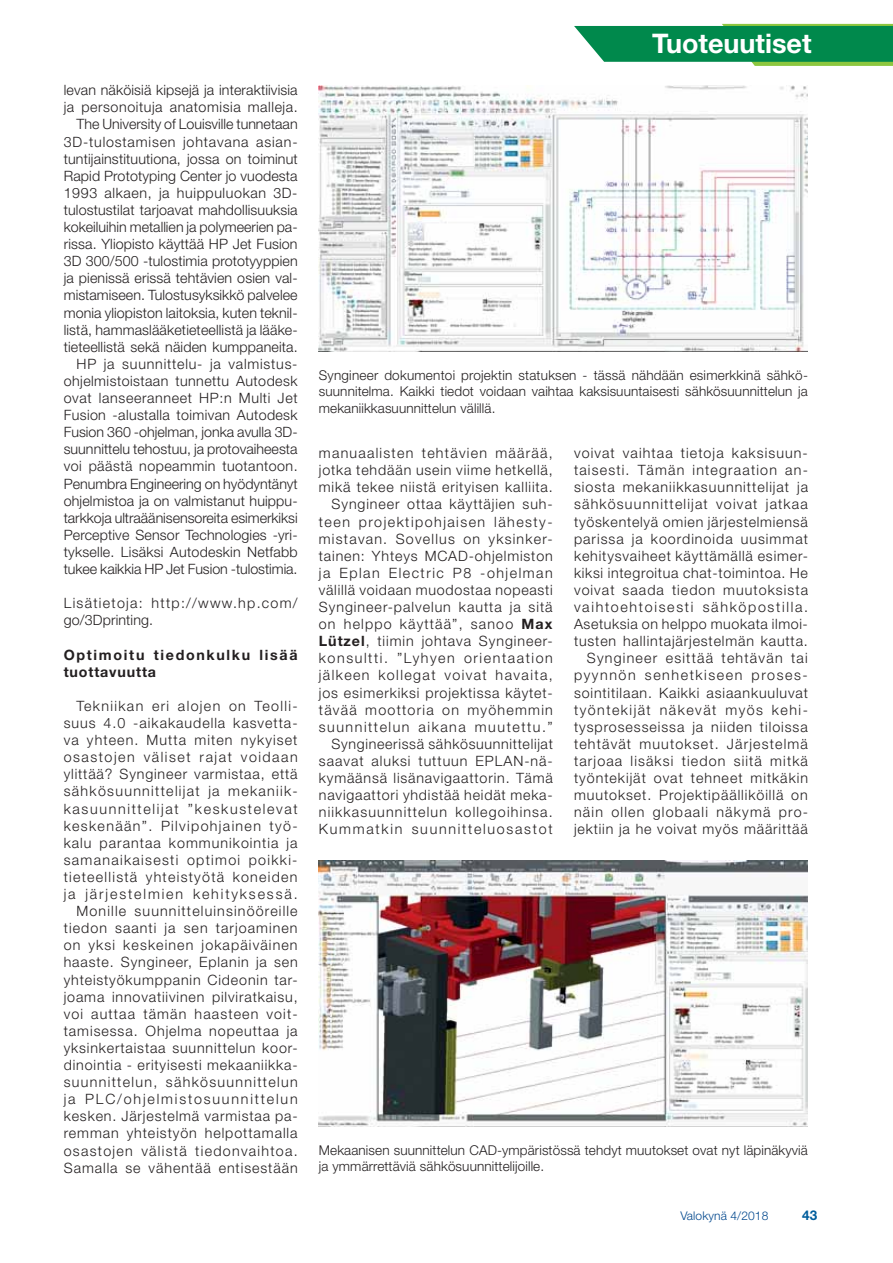
<style>
.page{position:relative;width:893px;height:1263px;background:#fff}
.page>*{position:absolute;margin:0;border:0;box-sizing:border-box;transform-origin:0 0}
.t1{font:700 27px "Helvetica Neue LT Std";color:#fff}
.t2{font:300 14.25px/17.1px "Helvetica Neue LT Std";letter-spacing:.06em;color:#231f20;text-align:right}
.t3{font:300 14.25px/17.1px "Helvetica Neue LT Std";letter-spacing:.01em;color:#231f20;text-align:right}
.t4{font:300 14.25px/17.1px "Helvetica Neue LT Std";letter-spacing:.09em;color:#231f20}
.t5{font:700 14.25px/17.1px "Helvetica Neue LT Std";letter-spacing:.12em;color:#231f20}
.t6{font:300 13.5px/16.2px "Helvetica Neue LT Std";letter-spacing:.01em;color:#231f20;text-align:justify}
.t7{font:700 13.5px "Helvetica Neue LT Std";color:#005e9d}
.t8{font:300 12px "Helvetica Neue LT Std";letter-spacing:.01em;color:#00478d}
.s1{font-weight:700}
</style>
<div class="page">
<svg style="left:574px;top:24px;width:319px;height:42px;background:#279b60"></svg>
<img style="left:319px;top:85px;width:489px;height:266px">
<img style="left:319px;top:860px;width:489px;height:266px">
<p class="t3" style="left:64px;top:83px;width:236px">levan näköisiä kipsejä ja interaktiivisia ja personoituja anatomisia malleja.<br>The University of Louisville tunnetaan 3D-tulostamisen johtavana asian&shy;tuntijainstituutiona, jossa on toiminut Rapid Prototyping Center jo vuodesta 1993 alkaen, ja huippuluokan 3D&shy;tulostustilat tarjoavat mahdollisuuksia kokeiluihin metallien ja polymeerien pa&shy;rissa. Yliopisto käyttää HP Jet Fusion 3D 300/500 -tulostimia prototyyppien ja pienissä erissä tehtävien osien val&shy;mistamiseen. Tulostusyksikkö palvelee monia yliopiston laitoksia, kuten teknil&shy;listä, hammaslääketieteellistä ja lääke&shy;tieteellistä sekä näiden kumppaneita.<br>HP ja suunnittelu- ja valmistus&shy;ohjelmistoistaan tunnettu Autodesk ovat lanseeranneet HP:n Multi Jet Fusion -alustalla toimivan Autodesk Fusion 360 -ohjelman, jonka avulla 3D&shy;suunnittelu tehostuu, ja protovaiheesta voi päästä nopeammin tuotantoon.<br>Penumbra Engineering on hyödyntänyt ohjelmistoa ja on valmistanut huippu&shy;tarkkoja ultraäänisensoreita esimerkiksi Perceptive Sensor Technologies -yri&shy;tykselle. Lisäksi Autodeskin Netfabb tukee kaikkia HP Jet Fusion -tulostimia.</p>
<p class="t4" style="left:64px;top:596px;width:235px">Lisätietoja: http://www.hp.com/ go/3Dprinting.</p>
<p class="t5" style="left:64px;top:648px;width:235px">Optimoitu tiedonkulku lisää tuottavuutta</p>
<p class="t2" style="left:64px;top:699px;width:236px">Tekniikan eri alojen on Teolli&shy;suus 4.0 -aikakaudella kasvetta&shy;va yhteen. Mutta miten nykyiset osastojen väliset rajat voidaan ylittää? Syngineer varmistaa, että sähkösuunnittelijat ja mekaniik&shy;kasuunnittelijat ”keskustelevat keskenään”. Pilvipohjainen työ&shy;kalu parantaa kommunikointia ja samanaikaisesti optimoi poikki&shy;tieteellistä yhteistyötä koneiden ja järjestelmien kehityksessä.<br>Monille suunnitteluinsinööreille tiedon saanti ja sen tarjoaminen on yksi keskeinen jokapäiväinen haaste. Syngineer, Eplanin ja sen yhteistyökumppanin Cideonin tar&shy;joama innovatiivinen pilviratkaisu, voi auttaa tämän haasteen voit&shy;tamisessa. Ohjelma nopeuttaa ja yksinkertaistaa suunnittelun koor&shy;dinointia - erityisesti mekaaniikka&shy;suunnittelun, sähkösuunnittelun ja PLC/ohjelmistosuunnittelun kesken. Järjestelmä varmistaa pa&shy;remman yhteistyön helpottamalla osastojen välistä tiedonvaihtoa.<br>Samalla se vähentää entisestään</p>
<h1 class="t1" style="left:756px;top:32px;width:95px">Uutiset</h1>
<h1 class="t1" style="left:652px;top:34px;width:161px">Tuoteuutiset</h1>
<p class="t6" style="left:319px;top:369px;width:491px">Syngineer dokumentoi projektin statuksen - tässä nähdään esimerkkinä sähkö&shy;suunnitelma. Kaikki tiedot voidaan vaihtaa kaksisuuntaisesti sähkösuunnittelun ja mekaniikkasuunnittelun välillä.</p>
<p class="t2" style="left:319px;top:446px;width:236px">manuaalisten tehtävien määrää, jotka tehdään usein viime hetkellä, mikä tekee niistä erityisen kalliita.<br>Syngineer ottaa käyttäjien suh&shy;teen projektipohjaisen lähesty&shy;mistavan. Sovellus on yksinker&shy;tainen: Yhteys MCAD-ohjelmiston ja Eplan Electric P8 -ohjelman välillä voidaan muodostaa nopeasti Syngineer-palvelun kautta ja sitä on helppo käyttää”, sanoo <span class="s1">Max Lützel</span>, tiimin johtava Syngineer&shy;konsultti. ”Lyhyen orientaation jälkeen kollegat voivat havaita, jos esimerkiksi projektissa käytet&shy;tävää moottoria on myöhemmin suunnittelun aikana muutettu.” Syngineerissä sähkösuunnittelijat saavat aluksi tuttuun EPLAN-nä&shy;kymäänsä lisänavigaattorin. Tämä navigaattori yhdistää heidät meka&shy;niikkasuunnittelun kollegoihinsa.<br>Kummatkin suunnitteluosastot</p>
<p class="t2" style="left:574px;top:446px;width:236px">voivat vaihtaa tietoja kaksisuun&shy;taisesti. Tämän integraation an&shy;siosta mekaniikkasuunnittelijat ja sähkösuunnittelijat voivat jatkaa työskentelyä omien järjestelmiensä parissa ja koordinoida uusimmat kehitysvaiheet käyttämällä esimer&shy;kiksi integroitua chat-toimintoa. He voivat saada tiedon muutoksista vaihtoehtoisesti sähköpostilla.<br>Asetuksia on helppo muokata ilmoi&shy;tusten hallintajärjestelmän kautta.<br>Syngineer esittää tehtävän tai pyynnön senhetkiseen proses&shy;sointitilaan. Kaikki asiaankuuluvat työntekijät näkevät myös kehi&shy;tysprosesseissa ja niiden tiloissa tehtävät muutokset. Järjestelmä tarjoaa lisäksi tiedon siitä mitkä työntekijät ovat tehneet mitkäkin muutokset. Projektipäälliköillä on näin ollen globaali näkymä pro&shy;jektiin ja he voivat myös määrittää</p>
<p class="t6" style="left:319px;top:1143px;width:491px">Mekaanisen suunnittelun CAD-ympäristössä tehdyt muutokset ovat nyt läpinäkyviä ja ymmärrettäviä sähkösuunnittelijoille.</p>
<p class="t8" style="left:680px;top:1211px;width:90px">Valokynä 4/2018</p>
<p class="t7" style="left:802px;top:1210px;width:17px">43</p>
</div>
